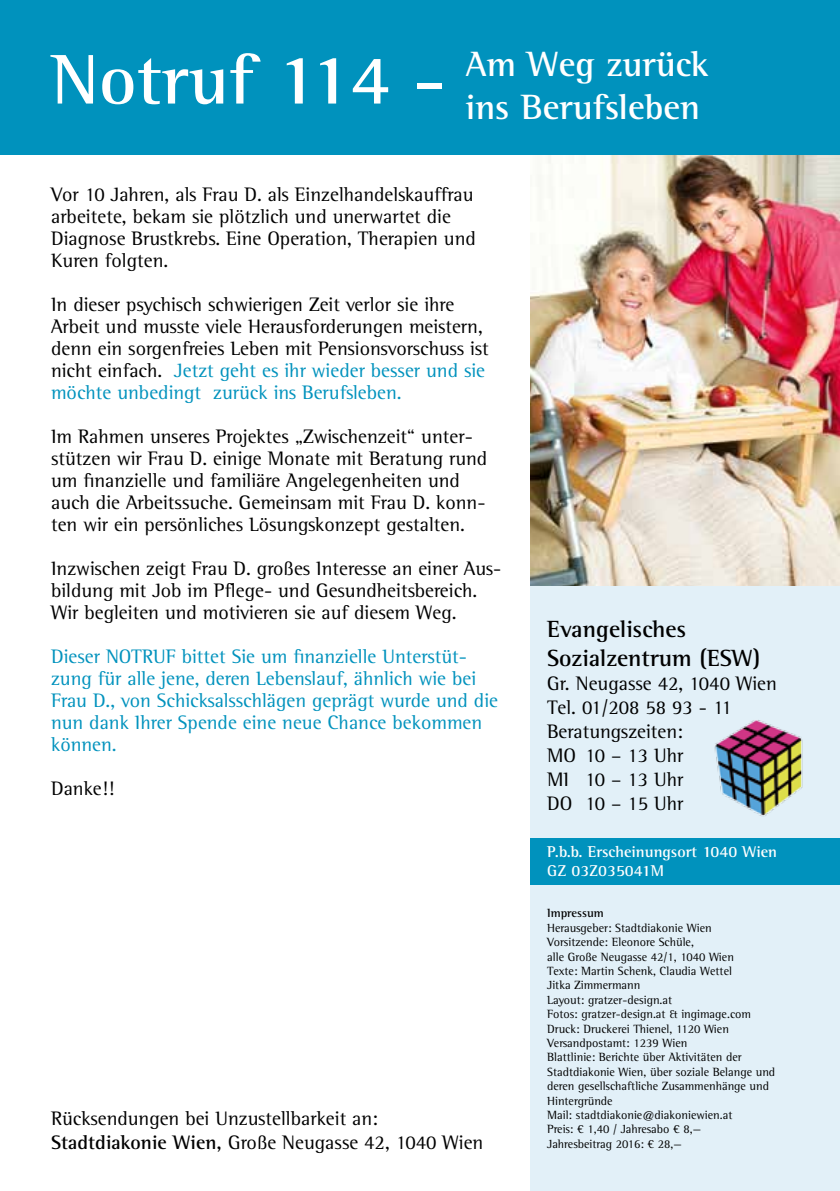
<style>
.page{position:relative;width:840px;height:1191px;background:#fff}
.page>*{position:absolute;margin:0;border:0;box-sizing:border-box;transform-origin:0 0}
.t1{font:700 36px/43.2px "Rotis Semi Serif Std";color:#fff;text-align:right}
.t2{font:700 24px/28.8px "Rotis Semi Serif Std";color:#000}
.t3{font:20px/22px "Rotis Semi Serif Std";color:#000}
.t4{font:20px/22px "Rotis Semi Serif Std";color:#0092bd}
.t5{font:700 16px/19.2px "Rotis Semi Serif Std";color:#fff}
.t6{font:12.2px/14.4px "Rotis Semi Serif Std";color:#000}
.t7{font:700 12.2px "Rotis Semi Serif Std";color:#000}
.s1{font-size:72px}
.s2{color:#0092bd}
.s3{font-weight:700}
</style>
<div class="page">
<div style="left:530px;top:156px;width:309px;height:1035px;background:#e2f0f8"></div>
<div style="left:530px;top:838px;width:309px;height:46px;background:#0092bd"></div>
<img style="left:714px;top:720px;width:89px;height:97px">
<img style="left:530px;top:155px;width:309px;height:430px">
<div style="left:0;top:0;width:839px;height:155px;background:#0092bd"></div>
<h1 class="t1" style="left:51px;top:42px;width:658px"><span class="s1">Notruf 114 -</span> Am Weg zurück ins Berufsleben</h1>
<p class="t3" style="left:51px;top:183px;width:426px">Vor 10 Jahren, als Frau D. als Einzelhandelskauffrau arbeitete, bekam sie plötzlich und unerwartet die Diagnose Brustkrebs. Eine Operation, Therapien und Kuren folgten.</p>
<p class="t3" style="left:51px;top:293px;width:439px">In dieser psychisch schwierigen Zeit verlor sie ihre Arbeit und musste viele Herausforderungen meistern, denn ein sorgenfreies Leben mit Pensionsvorschuss ist nicht einfach. <span class="s2">Jetzt geht es ihr wieder besser und sie möchte unbedingt zurück ins Berufsleben.</span></p>
<p class="t3" style="left:51px;top:425px;width:437px">Im Rahmen unseres Projektes „Zwischenzeit“ unter&shy;stützen wir Frau D. einige Monate mit Beratung rund um finanzielle und familiäre Angelegenheiten und auch die Arbeitssuche. Gemeinsam mit Frau D. konn&shy;ten wir ein persönliches Lösungskonzept gestalten.</p>
<p class="t3" style="left:51px;top:557px;width:451px">Inzwischen zeigt Frau D. großes Interesse an einer Aus&shy;bildung mit Job im Pflege- und Gesundheitsbereich.<br>Wir begleiten und motivieren sie auf diesem Weg.</p>
<p class="t4" style="left:51px;top:645px;width:448px">Dieser NOTRUF bittet Sie um finanzielle Unterstüt&shy;zung für alle jene, deren Lebenslauf, ähnlich wie bei Frau D., von Schicksalsschlägen geprägt wurde und die nun dank Ihrer Spende eine neue Chance bekommen können.</p>
<p class="t3" style="left:51px;top:777px;width:65px">Danke!!</p>
<p class="t3" style="left:51px;top:1106px;width:433px;line-height:24px">Rücksendungen bei Unzustellbarkeit an:<br><span class="s3">Stadtdiakonie Wien,</span> Große Neugasse 42, 1040 Wien</p>
<p class="t2" style="left:547px;top:614px;width:215px">Evangelisches<br>Sozialzentrum (ESW)</p>
<p class="t3" style="left:547px;top:671px;width:231px;line-height:24px">Gr. Neugasse 42, 1040 Wien<br>Tel. 01/208 58 93 - 11<br>Beratungszeiten:<br>MO 10 – 13 Uhr<br>MI 10 – 13 Uhr<br>DO 10 – 15 Uhr</p>
<p class="t5" style="left:547px;top:842px;width:231px">P.b.b. Erscheinungsort 1040 Wien<br>GZ 03Z035041M</p>
<p class="t7" style="left:547px;top:906px;width:58px">Impressum</p>
<p class="t6" style="left:547px;top:920px;width:229px">Herausgeber: Stadtdiakonie Wien Vorsitzende: Eleonore Schüle,<br>alle Große Neugasse 42/1, 1040 Wien<br>Texte: Martin Schenk, Claudia Wettel<br>Jitka Zimmermann<br>Layout: gratzer-design.at<br>Fotos: gratzer-design.at &amp; ingimage.com Druck: Druckerei Thienel, 1120 Wien Versandpostamt: 1239 Wien<br>Blattlinie: Berichte über Aktivitäten der Stadtdiakonie Wien, über soziale Belange und deren gesellschaftliche Zusammenhänge und Hintergründe<br>Mail: stadtdiakonie@diakoniewien.at<br>Preis: € 1,40 / Jahresabo € 8,—<br>Jahresbeitrag 2016: € 28,—</p>
</div>
